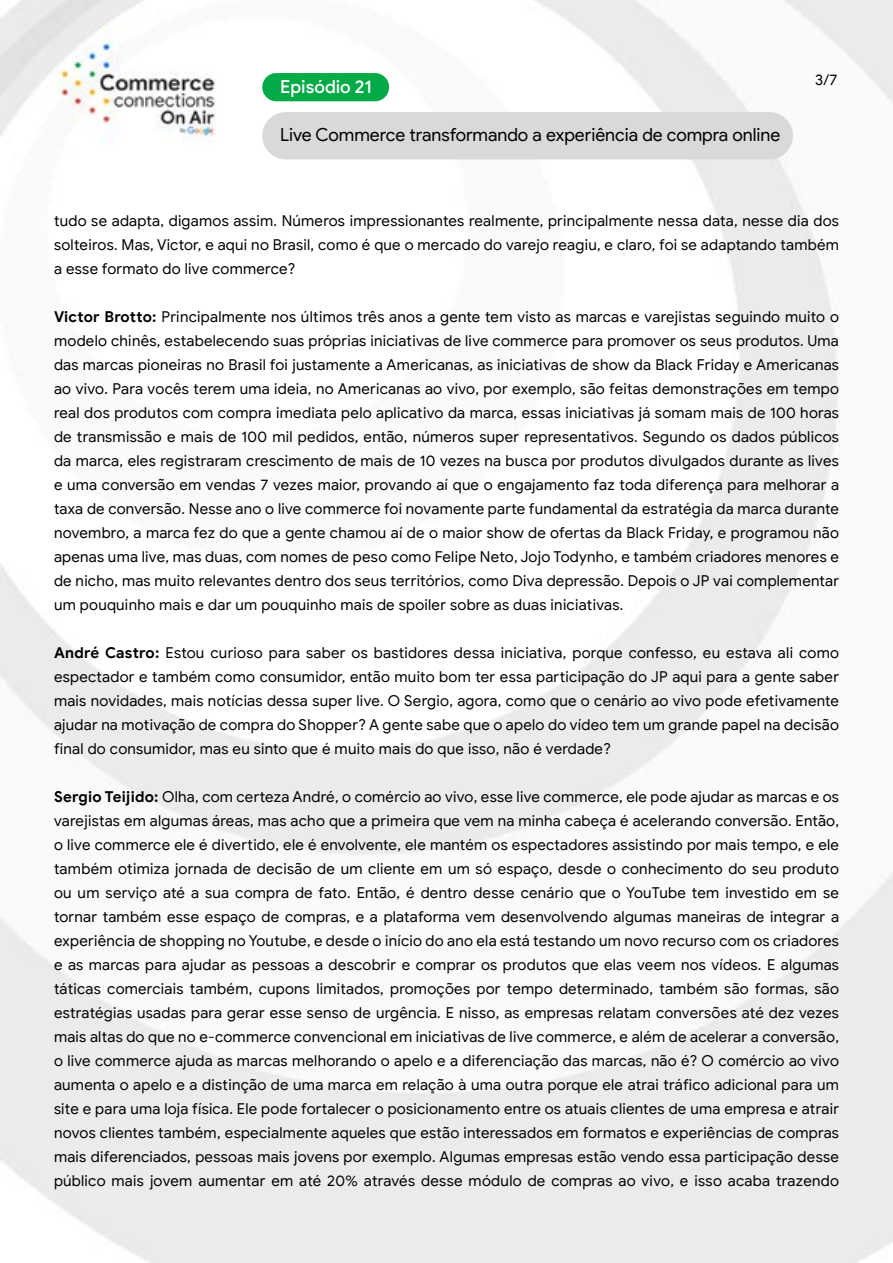
<style>
.page{position:relative;width:893px;height:1263px;background:#fff}
.page>*{position:absolute;margin:0;border:0;box-sizing:border-box;transform-origin:0 0}
.t1{font:18px "Google Sans Display";color:#000}
.t2{font:500 18px "Google Sans Display";color:#fff}
.t3{font:15px/24px "Google Sans";letter-spacing:.015em;color:#000;text-align:justify}
.t4{font:15px "Google Sans Display";color:#000}
.s1{font-weight:700}
</style>
<div class="page">
<img style="left:0;top:0;width:893px;height:1263px">
<div style="left:262px;top:73px;width:127px;height:28px;background:#00aa46;border-radius:14px"></div>
<div style="left:262px;top:112px;width:531px;height:47px;background:#d9d9d9;border-radius:24px"></div>
<p class="t2" style="left:280px;top:76px;width:93px">Episódio 21</p>
<p class="t1" style="left:280px;top:124px;width:502px">Live Commerce transformando a experiência de compra online</p>
<p class="t4" style="left:815px;top:70px;width:24px">3/7</p>
<p class="t3" style="left:54px;top:209px;width:786px">tudo se adapta, digamos assim. Números impressionantes realmente, principalmente nessa data, nesse dia dos solteiros. Mas, Victor, e aqui no Brasil, como é que o mercado do varejo reagiu, e claro, foi se adaptando também a esse formato do live commerce?</p>
<p class="t3" style="left:54px;top:305px;width:787px"><span class="s1">Victor Brotto:</span> Principalmente nos últimos três anos a gente tem visto as marcas e varejistas seguindo muito o modelo chinês, estabelecendo suas próprias iniciativas de live commerce para promover os seus produtos. Uma das marcas pioneiras no Brasil foi justamente a Americanas, as iniciativas de show da Black Friday e Americanas ao vivo. Para vocês terem uma ideia, no Americanas ao vivo, por exemplo, são feitas demonstrações em tempo real dos produtos com compra imediata pelo aplicativo da marca, essas iniciativas já somam mais de 100 horas de transmissão e mais de 100 mil pedidos, então, números super representativos. Segundo os dados públicos da marca, eles registraram crescimento de mais de 10 vezes na busca por produtos divulgados durante as lives e uma conversão em vendas 7 vezes maior, provando aí que o engajamento faz toda diferença para melhorar a taxa de conversão. Nesse ano o live commerce foi novamente parte fundamental da estratégia da marca durante novembro, a marca fez do que a gente chamou aí de o maior show de ofertas da Black Friday, e programou não apenas uma live, mas duas, com nomes de peso como Felipe Neto, Jojo Todynho, e também criadores menores e de nicho, mas muito relevantes dentro dos seus territórios, como Diva depressão. Depois o JP vai complementar um pouquinho mais e dar um pouquinho mais de spoiler sobre as duas iniciativas.</p>
<p class="t3" style="left:54px;top:641px;width:786px"><span class="s1">André Castro:</span> Estou curioso para saber os bastidores dessa iniciativa, porque confesso, eu estava ali como espectador e também como consumidor, então muito bom ter essa participação do JP aqui para a gente saber mais novidades, mais notícias dessa super live. O Sergio, agora, como que o cenário ao vivo pode efetivamente ajudar na motivação de compra do Shopper? A gente sabe que o apelo do vídeo tem um grande papel na decisão final do consumidor, mas eu sinto que é muito mais do que isso, não é verdade?</p>
<p class="t3" style="left:54px;top:785px;width:787px"><span class="s1">Sergio Teijido:</span> Olha, com certeza André, o comércio ao vivo, esse live commerce, ele pode ajudar as marcas e os varejistas em algumas áreas, mas acho que a primeira que vem na minha cabeça é acelerando conversão. Então, o live commerce ele é divertido, ele é envolvente, ele mantém os espectadores assistindo por mais tempo, e ele também otimiza jornada de decisão de um cliente em um só espaço, desde o conhecimento do seu produto ou um serviço até a sua compra de fato. Então, é dentro desse cenário que o YouTube tem investido em se tornar também esse espaço de compras, e a plataforma vem desenvolvendo algumas maneiras de integrar a experiência de shopping no Youtube, e desde o início do ano ela está testando um novo recurso com os criadores e as marcas para ajudar as pessoas a descobrir e comprar os produtos que elas veem nos vídeos. E algumas táticas comerciais também, cupons limitados, promoções por tempo determinado, também são formas, são estratégias usadas para gerar esse senso de urgência. E nisso, as empresas relatam conversões até dez vezes mais altas do que no e-commerce convencional em iniciativas de live commerce, e além de acelerar a conversão, o live commerce ajuda as marcas melhorando o apelo e a diferenciação das marcas, não é? O comércio ao vivo aumenta o apelo e a distinção de uma marca em relação à uma outra porque ele atrai tráfico adicional para um site e para uma loja física. Ele pode fortalecer o posicionamento entre os atuais clientes de uma empresa e atrair novos clientes também, especialmente aqueles que estão interessados em formatos e experiências de compras mais diferenciados, pessoas mais jovens por exemplo. Algumas empresas estão vendo essa participação desse público mais jovem aumentar em até 20% através desse módulo de compras ao vivo, e isso acaba trazendo</p>
</div>
